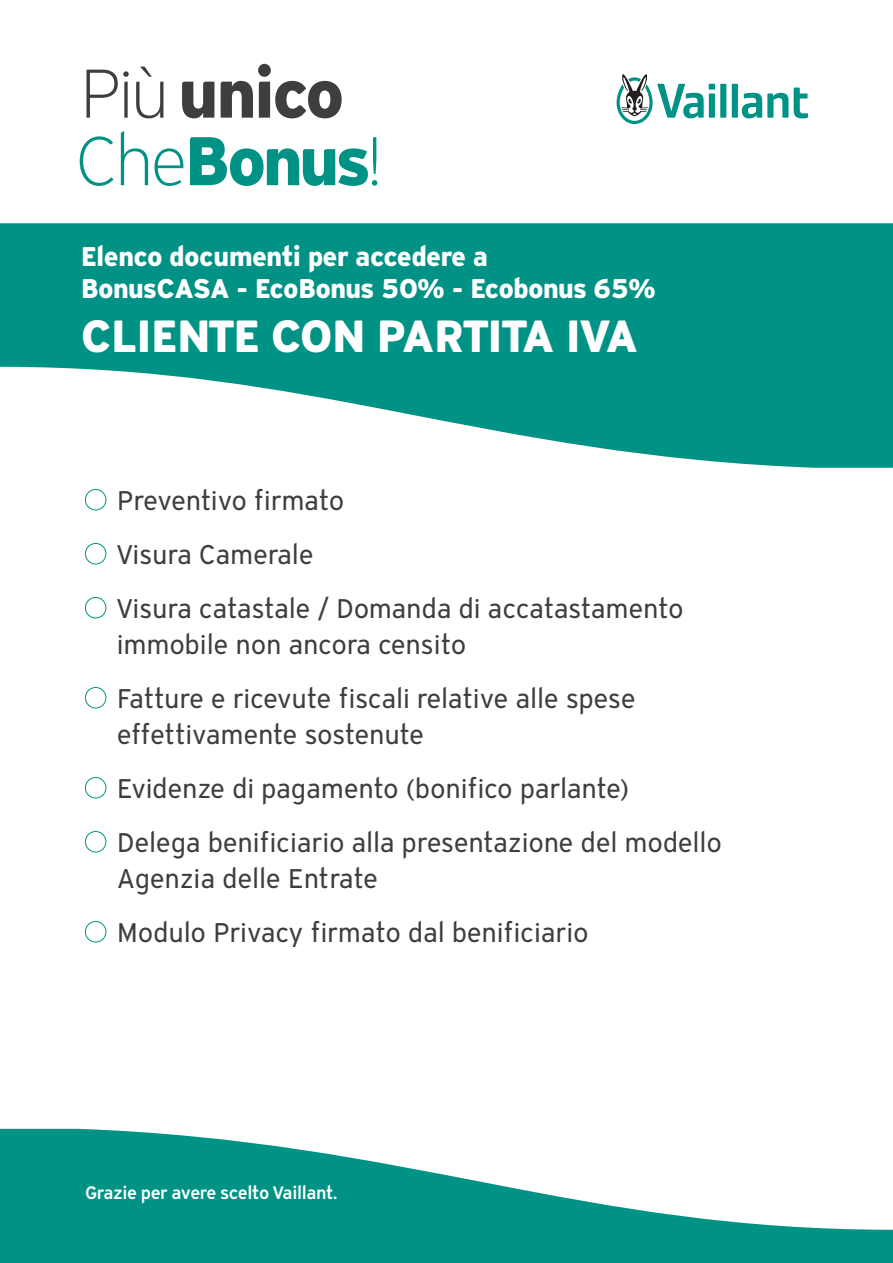
<style>
.page{position:relative;width:893px;height:1263px;background:#fff}
.page>*{position:absolute;margin:0;border:0;box-sizing:border-box;transform-origin:0 0}
.t1{font:800 45px "Vaillant 16";letter-spacing:-.025em;color:#fff}
.t2{font:27px/54px "Vaillant 16";letter-spacing:-.015em;color:#3e3e3f}
.t3{font:800 27px/32.4px "Vaillant 16";letter-spacing:-.035em;color:#fff}
.t4{font:600 18px "Vaillant 16";letter-spacing:-.03em;color:#fff}
</style>
<div class="page">
<svg style="left:794px;top:88px;width:14px;height:30px"></svg>
<svg style="left:742px;top:93px;width:46px;height:25px"></svg>
<div style="left:732px;top:84px;width:6px;height:34px;background:#009385"></div>
<div style="left:720px;top:84px;width:6px;height:34px;background:#009385"></div>
<svg style="left:617px;top:74px;width:98px;height:50px"></svg>
<svg style="left:80px;top:131px;width:297px;height:55px"></svg>
<svg style="left:86px;top:64px;width:256px;height:54px"></svg>
<svg style="left:0;top:1129px;width:893px;height:134px;fill:#009385"></svg>
<div style="left:85px;top:489px;width:21px;height:21px;border:1px solid #009385;border-radius:50%"></div>
<div style="left:85px;top:543px;width:21px;height:21px;border:1px solid #009385;border-radius:50%"></div>
<div style="left:85px;top:597px;width:21px;height:21px;border:1px solid #009385;border-radius:50%"></div>
<div style="left:85px;top:687px;width:21px;height:21px;border:1px solid #009385;border-radius:50%"></div>
<div style="left:85px;top:777px;width:21px;height:21px;border:1px solid #009385;border-radius:50%"></div>
<div style="left:85px;top:831px;width:21px;height:21px;border:1px solid #009385;border-radius:50%"></div>
<div style="left:85px;top:921px;width:21px;height:21px;border:1px solid #009385;border-radius:50%"></div>
<svg style="left:0;top:223px;width:893px;height:245px;fill:#009385"></svg>
<p class="t3" style="left:81px;top:239px;width:577px">Elenco documenti per accedere a<br>BonusCASA - EcoBonus 50% - Ecobonus 65%</p>
<h1 class="t1" style="left:81px;top:305px;width:559px">CLIENTE CON PARTITA IVA</h1>
<p class="t2" style="left:117px;top:473px;width:568px">Preventivo firmato<br>Visura Camerale<br>Visura catastale / Domanda di accatastamento</p>
<p class="t2" style="left:117px;top:617px;width:520px">immobile non ancora censito<br>Fatture e ricevute fiscali relative alle spese</p>
<p class="t2" style="left:117px;top:707px;width:607px">effettivamente sostenute<br>Evidenze di pagamento (bonifico parlante)<br>Delega benificiario alla presentazione del modello</p>
<p class="t2" style="left:117px;top:851px;width:473px">Agenzia delle Entrate<br>Modulo Privacy firmato dal benificiario</p>
<p class="t4" style="left:85px;top:1181px;width:254px">Grazie per avere scelto Vaillant.</p>
</div>
